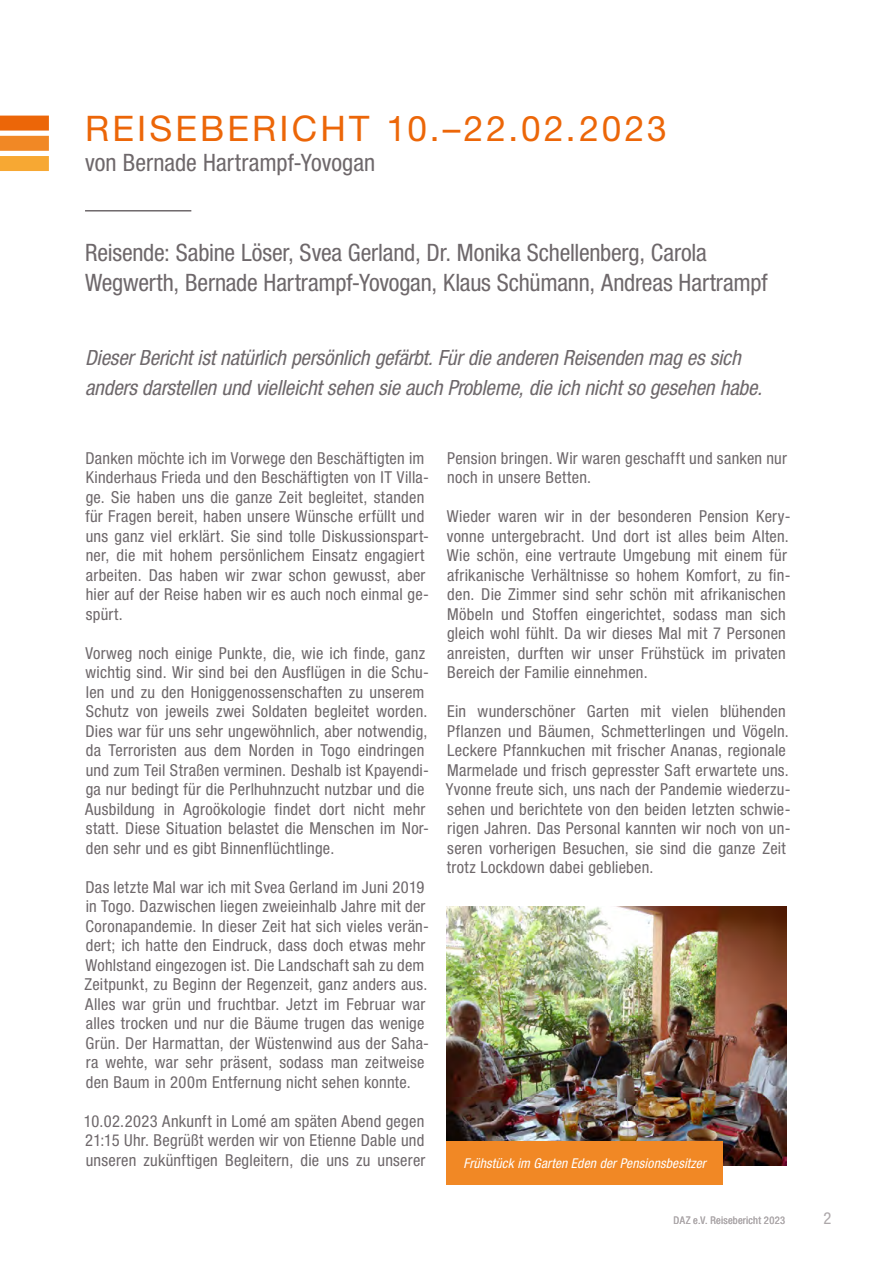
<style>
.page{position:relative;width:893px;height:1263px;background:#fff}
.page>*{position:absolute;margin:0;border:0;box-sizing:border-box;transform-origin:0 0}
.t1{font:35.25px "Helvetica Neue LT Std";letter-spacing:.09em;color:#ec6608}
.t2{font:condensed 24px/30px "Helvetica Neue LT Std";letter-spacing:-.005em;color:#6e686b}
.t3{font:italic condensed 21px/30px "Helvetica Neue LT Std";letter-spacing:-.005em;color:#6e686b}
.t4{font:condensed 16.5px/19.5px "Helvetica Neue LT Std";letter-spacing:.015em;color:#6e686b}
.t5{font:condensed 16.5px "Helvetica Neue LT Std";color:#ada8aa}
.t6{font:italic condensed 13.5px "Helvetica Neue LT Std";letter-spacing:.015em;color:#fff}
.t7{font:condensed 10.5px "Helvetica Neue LT Std";letter-spacing:.025em;color:#ada8aa}
</style>
<div class="page">
<div style="left:0;top:116px;width:49px;height:15px;background:#ec6608"></div>
<div style="left:0;top:136px;width:49px;height:15px;background:#f18825"></div>
<div style="left:0;top:156px;width:49px;height:15px;background:#f7a833"></div>
<hr style="left:85px;top:210px;width:106px;height:2px;background:#6e686b">
<img style="left:446px;top:907px;width:341px;height:259px">
<div style="left:446px;top:1141px;width:277px;height:44px;background:#f18825"></div>
<h1 class="t1" style="left:85px;top:107px;width:583px">REISEBERICHT 10.–22.02.2023</h1>
<h2 class="t2" style="left:85px;top:147px;width:292px">von Bernade Hartrampf-Yovogan</h2>
<h2 class="t2" style="left:85px;top:237px;width:684px">Reisende: Sabine Löser, Svea Gerland, Dr. Monika Schellenberg, Carola<br>Wegwerth, Bernade Hartrampf-Yovogan, Klaus Schümann, Andreas Hartrampf</h2>
<p class="t3" style="left:85px;top:343px;width:678px">Dieser Bericht ist natürlich persönlich gefärbt. Für die anderen Reisenden mag es sich anders darstellen und vielleicht sehen sie auch Probleme, die ich nicht so gesehen habe.</p>
<p class="t4" style="left:85px;top:448px;width:345px">Danken möchte ich im Vorwege den Beschäftigten im Kinderhaus Frieda und den Beschäftigten von IT Villa&shy;ge. Sie haben uns die ganze Zeit begleitet, standen für Fragen bereit, haben unsere Wünsche erfüllt und uns ganz viel erklärt. Sie sind tolle Diskussionspart&shy;ner, die mit hohem persönlichem Einsatz engagiert arbeiten. Das haben wir zwar schon gewusst, aber hier auf der Reise haben wir es auch noch einmal ge&shy;spürt.</p>
<p class="t4" style="left:85px;top:643px;width:345px">Vorweg noch einige Punkte, die, wie ich finde, ganz wichtig sind. Wir sind bei den Ausflügen in die Schu&shy;len und zu den Honiggenossenschaften zu unserem Schutz von jeweils zwei Soldaten begleitet worden.<br>Dies war für uns sehr ungewöhnlich, aber notwendig, da Terroristen aus dem Norden in Togo eindringen und zum Teil Straßen verminen. Deshalb ist Kpayendi&shy;ga nur bedingt für die Perlhuhnzucht nutzbar und die Ausbildung in Agroökologie findet dort nicht mehr statt. Diese Situation belastet die Menschen im Nor&shy;den sehr und es gibt Binnenflüchtlinge.</p>
<p class="t4" style="left:84px;top:877px;width:346px">Das letzte Mal war ich mit Svea Gerland im Juni 2019 in Togo. Dazwischen liegen zweieinhalb Jahre mit der Coronapandemie. In dieser Zeit hat sich vieles verän&shy;dert; ich hatte den Eindruck, dass doch etwas mehr Wohlstand eingezogen ist. Die Landschaft sah zu dem Zeitpunkt, zu Beginn der Regenzeit, ganz anders aus.<br>Alles war grün und fruchtbar. Jetzt im Februar war alles trocken und nur die Bäume trugen das wenige Grün. Der Harmattan, der Wüstenwind aus der Saha&shy;ra wehte, war sehr präsent, sodass man zeitweise den Baum in 200m Entfernung nicht sehen konnte.</p>
<p class="t4" style="left:84px;top:1111px;width:343px;text-align:justify">10.02.2023 Ankunft in Lomé am späten Abend gegen 21:15 Uhr. Begrüßt werden wir von Etienne Dable und unseren zukünftigen Begleitern, die uns zu unserer</p>
<p class="t4" style="left:447px;top:448px;width:341px">Pension bringen. Wir waren geschafft und sanken nur noch in unsere Betten.</p>
<p class="t4" style="left:447px;top:506px;width:345px">Wieder waren wir in der besonderen Pension Kery&shy;vonne untergebracht. Und dort ist alles beim Alten.<br>Wie schön, eine vertraute Umgebung mit einem für afrikanische Verhältnisse so hohem Komfort, zu fin&shy;den. Die Zimmer sind sehr schön mit afrikanischen Möbeln und Stoffen eingerichtet, sodass man sich gleich wohl fühlt. Da wir dieses Mal mit 7 Personen anreisten, durften wir unser Frühstück im privaten Bereich der Familie einnehmen.</p>
<p class="t4" style="left:446px;top:701px;width:346px">Ein wunderschöner Garten mit vielen blühenden Pflanzen und Bäumen, Schmetterlingen und Vögeln.<br>Leckere Pfannkuchen mit frischer Ananas, regionale Marmelade und frisch gepresster Saft erwartete uns.<br>Yvonne freute sich, uns nach der Pandemie wiederzu&shy;sehen und berichtete von den beiden letzten schwie&shy;rigen Jahren. Das Personal kannten wir noch von un&shy;seren vorherigen Besuchen, sie sind die ganze Zeit trotz Lockdown dabei geblieben.</p>
<p class="t6" style="left:463px;top:1155px;width:244px">Frühstück im Garten Eden der Pensionsbesitzer</p>
<p class="t7" style="left:674px;top:1214px;width:113px">DAZ e.V. Reisebericht 2023</p>
<p class="t5" style="left:823px;top:1209px;width:9px">2</p>
</div>
